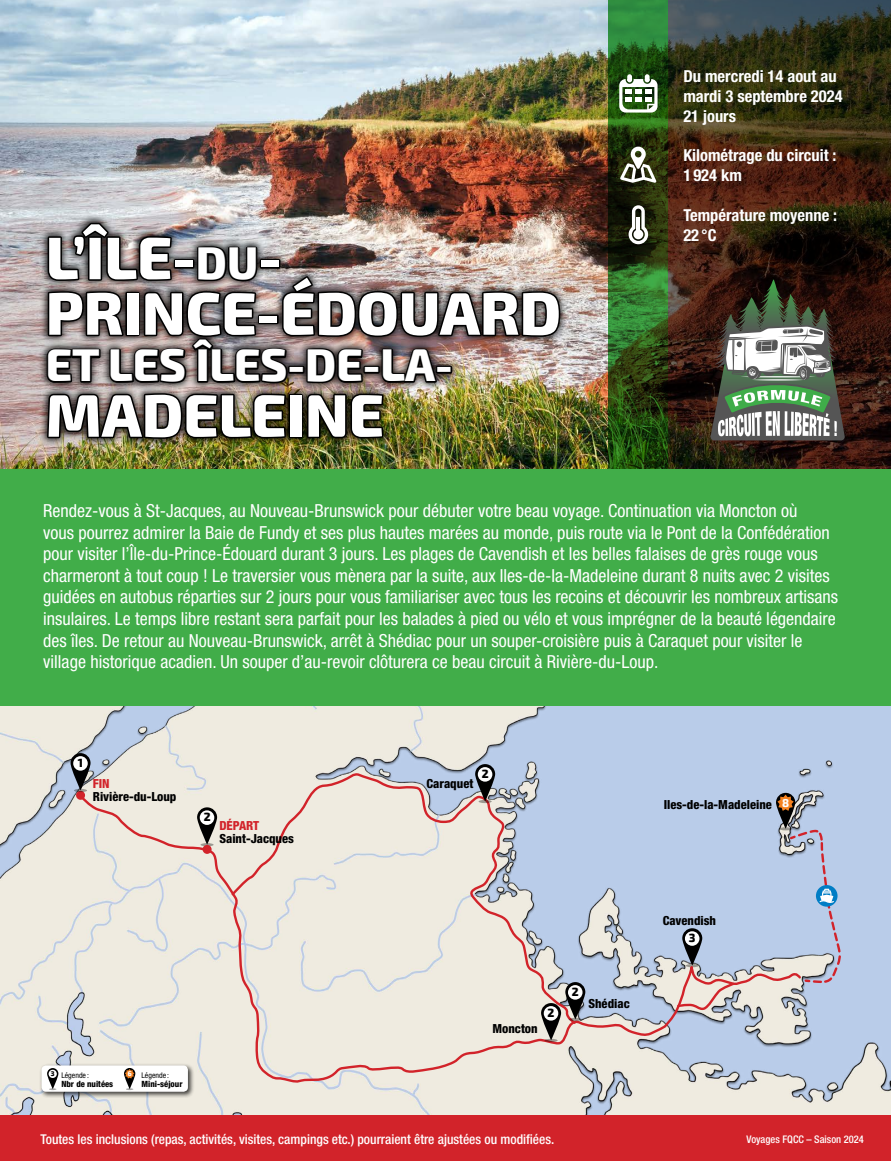
<style>
.page{position:relative;width:891px;height:1161px;background:#fff}
.page>*{position:absolute;margin:0;border:0;box-sizing:border-box;transform-origin:0 0}
.t1{font:800 60px/55.5px "Exo 2";color:#fff}
.t2{font:800 45px "Exo 2";color:#fff}
.t3{font:condensed 18px/21.6px "Helvetica Neue";color:#fff}
.t4{font:700 condensed 16.5px/19.8px "Helvetica Neue";color:#fff}
.t5{font:500 condensed 13.5px "Helvetica Neue";color:#fff}
.t6{font:800 condensed 12.6px "Helvetica Neue";color:#000}
.t7{font:800 condensed 12.6px "Helvetica Neue";color:#d2232a}
.t8{font:800 11.7px "Exo 2";color:#000}
.t9{font:800 11.25px "Exo 2";color:#fff}
.t10{font:500 condensed 10.5px "Helvetica Neue";color:#fff}
.t11{font:800 condensed 8.55px "Helvetica Neue";color:#000}
.t12{font:condensed 7.8px "Helvetica Neue";color:#000}
.t13{font:800 6.6px "Exo 2";color:#000}
.t14{font:800 6.6px "Exo 2";color:#fff}
.s1{font-size:45px}
</style>
<div class="page">
<img style="left:0;top:706px;width:891px;height:409px">
<img style="left:0;top:0;width:609px;height:469px">
<svg style="left:668px;top:0;width:223px;height:469px;background:#352516"></svg>
<svg style="left:609px;top:0;width:59px;height:469px;background:#27521a"></svg>
<div style="left:0;top:469px;width:891px;height:237px;background:#41ad49"></div>
<div style="left:627px;top:74px;width:5px;height:8px;background:#fff;border-radius:2px"></div>
<div style="left:645px;top:74px;width:5px;height:8px;background:#fff;border-radius:2px"></div>
<svg style="left:619px;top:79px;width:39px;height:34px"></svg>
<svg style="left:620px;top:147px;width:36px;height:36px"></svg>
<svg style="left:629px;top:205px;width:19px;height:39px"></svg>
<div style="left:633px;top:230px;width:10px;height:9px;background:#fff;border-radius:50%"></div>
<hr style="left:637px;top:217px;width:3px;height:17px;background:#fff">
<div style="left:0;top:1115px;width:891px;height:46px;background:#d2232a"></div>
<div style="left:39px;top:214px;width:529px;height:233px;background:#000;opacity:.8"></div>
<img style="left:45px;top:220px;width:517px;height:165px">
<div style="left:436px;top:366px;width:16px;height:8px;border:3px solid #000"></div>
<img style="left:45px;top:391px;width:243px;height:49px">
<div style="left:289px;top:394px;width:14px;height:44px;border:3px solid #000"></div>
<svg style="left:305px;top:391px;width:80px;height:50px;background:#252314"></svg>
<svg style="left:76px;top:791px;width:9px;height:9px"></svg>
<svg style="left:711px;top:279px;width:134px;height:161px"></svg>
<svg style="left:74px;top:789px;width:13px;height:3px"></svg>
<svg style="left:71px;top:753px;width:20px;height:37px"></svg>
<div style="left:73px;top:756px;width:15px;height:15px;background:#fff;border-radius:50%"></div>
<div style="left:39px;top:1063px;width:156px;height:35px;background:#000;opacity:.75"></div>
<div style="left:42px;top:1065px;width:146px;height:27px;background:#fff;border-radius:4px"></div>
<svg style="left:47px;top:1068px;width:11px;height:21px"></svg>
<div style="left:49px;top:1070px;width:8px;height:8px;background:#fff;border-radius:50%"></div>
<svg style="left:78px;top:793px;width:724px;height:293px;background:#d6d7db"></svg>
<svg style="left:779px;top:827px;width:63px;height:157px;background:#b7c1d8"></svg>
<svg style="left:676px;top:981px;width:60px;height:32px;background:#d6bab6"></svg>
<svg style="left:230px;top:773px;width:347px;height:252px;background:#e2dedb"></svg>
<svg style="left:569px;top:1018px;width:13px;height:3px"></svg>
<svg style="left:565px;top:982px;width:20px;height:37px"></svg>
<div style="left:568px;top:985px;width:15px;height:15px;background:#fff;border-radius:50%"></div>
<svg style="left:479px;top:800px;width:13px;height:3px"></svg>
<svg style="left:475px;top:764px;width:20px;height:37px"></svg>
<div style="left:478px;top:767px;width:14px;height:15px;background:#fff;border-radius:50%"></div>
<svg style="left:545px;top:1039px;width:13px;height:3px"></svg>
<svg style="left:541px;top:1003px;width:20px;height:37px"></svg>
<div style="left:544px;top:1006px;width:14px;height:15px;background:#fff;border-radius:50%"></div>
<h1 class="t1" style="left:46px;top:232px;width:517px">L’ÎLE-<span class="s1">DU</span>-<br>PRINCE-ÉDOUARD</h1>
<h2 class="t2" style="left:46px;top:338px;width:409px">ET LES ÎLES-DE-LA-</h2>
<h1 class="t1" style="left:46px;top:389px;width:340px">MADELEINE</h1>
<p class="t4" style="left:683px;top:66px;width:161px">Du mercredi 14 aout au mardi 3 septembre 2024<br>21 jours</p>
<p class="t4" style="left:683px;top:145px;width:155px">Kilométrage du circuit :<br>1 924 km</p>
<p class="t4" style="left:683px;top:205px;width:155px">Température moyenne :<br>22 °C</p>
<p class="t3" style="left:43px;top:500px;width:796px">Rendez-vous à St-Jacques, au Nouveau-Brunswick pour débuter votre beau voyage. Continuation via Moncton où<br>vous pourrez admirer la Baie de Fundy et ses plus hautes marées au monde, puis route via le Pont de la Confédération pour visiter l’Île-du-Prince-Édouard durant 3 jours. Les plages de Cavendish et les belles falaises de grès rouge vous charmeront à tout coup ! Le traversier vous mènera par la suite, aux Iles-de-la-Madeleine durant 8 nuits avec 2 visites guidées en autobus réparties sur 2 jours pour vous familiariser avec tous les recoins et découvrir les nombreux artisans insulaires. Le temps libre restant sera parfait pour les balades à pied ou vélo et vous imprégner de la beauté légendaire des îles. De retour au Nouveau-Brunswick, arrêt à Shédiac pour un souper-croisière puis à Caraquet pour visiter le village historique acadien. Un souper d’au-revoir clôturera ce beau circuit à Rivière-du-Loup.</p>
<p class="t8" style="left:78px;top:756px;width:7px">1</p>
<p class="t7" style="left:93px;top:775px;width:18px">FIN</p>
<p class="t6" style="left:93px;top:788px;width:85px">Rivière-du-Loup</p>
<p class="t8" style="left:204px;top:810px;width:8px">2</p>
<p class="t7" style="left:219px;top:818px;width:41px">DÉPART</p>
<p class="t6" style="left:219px;top:831px;width:76px">Saint-Jacques</p>
<p class="t6" style="left:427px;top:776px;width:48px">Caraquet</p>
<p class="t8" style="left:482px;top:767px;width:8px">2</p>
<p class="t13" style="left:51px;top:1070px;width:5px">3</p>
<p class="t14" style="left:128px;top:1070px;width:5px">6</p>
<p class="t12" style="left:61px;top:1070px;width:29px">Légende :</p>
<p class="t11" style="left:61px;top:1079px;width:53px">Nbr de nuitées</p>
<p class="t12" style="left:142px;top:1070px;width:29px">Légende :</p>
<p class="t11" style="left:142px;top:1079px;width:43px">Mini-séjour</p>
<p class="t6" style="left:492px;top:1021px;width:47px">Moncton</p>
<p class="t8" style="left:548px;top:1006px;width:8px">2</p>
<p class="t5" style="left:40px;top:1131px;width:515px">Toutes les inclusions (repas, activités, visites, campings etc.) pourraient être ajustées ou modifiées.</p>
<p class="t8" style="left:572px;top:985px;width:8px">2</p>
<p class="t6" style="left:588px;top:996px;width:43px">Shédiac</p>
<p class="t6" style="left:664px;top:797px;width:110px">Iles-de-la-Madeleine</p>
<p class="t9" style="left:782px;top:796px;width:9px">8</p>
<p class="t6" style="left:663px;top:913px;width:55px">Cavendish</p>
<p class="t8" style="left:689px;top:931px;width:8px">3</p>
<p class="t10" style="left:747px;top:1133px;width:119px">Voyages FQCC – Saison 2024</p>
</div>
